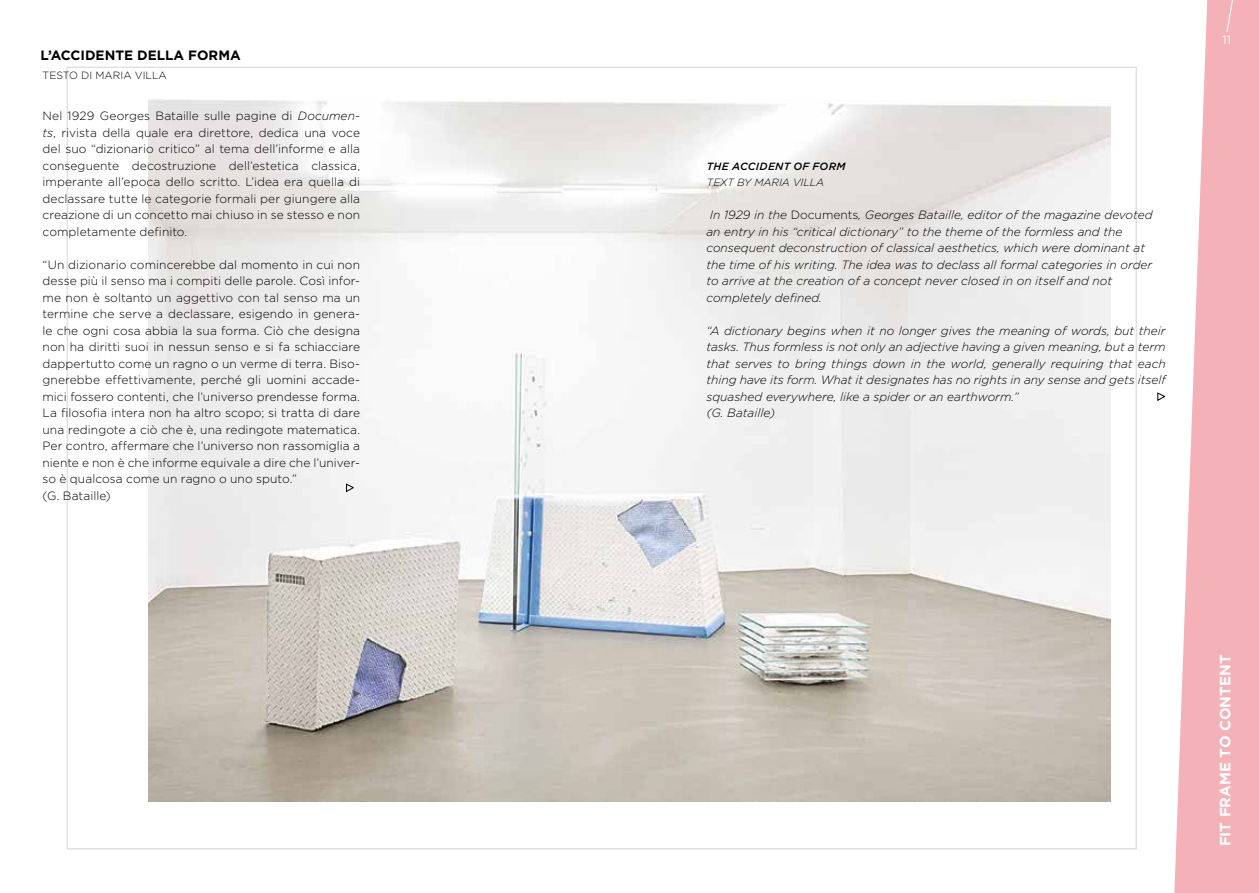
<style>
.page{position:relative;width:1259px;height:893px;background:#fff}
.page>*{position:absolute;margin:0;border:0;box-sizing:border-box;transform-origin:0 0}
.t1{font:700 15px "Gotham HTF";color:#fff}
.t2{font:700 13.5px "Gotham HTF";color:#000}
.t3{font:300 12px/16.5px "Gotham HTF";letter-spacing:.005em;color:#000;text-align:justify}
.t4{font:italic 300 12px/16.5px "Gotham HTF";color:#000}
.t5{font:12px "Gotham HTF";color:#fff}
.t6{font:300 10.5px "Gotham HTF";color:#000}
.t7{font:italic 500 10.5px "Gotham HTF";letter-spacing:.025em;color:#000}
.t8{font:italic 300 10.5px "Gotham HTF";color:#000}
.s1{font-style:italic}
.s2{font-style:normal}
</style>
<div class="page">
<img style="left:149px;top:99px;width:961px;height:702px">
<svg style="left:1174px;top:0;width:85px;height:893px;fill:#f4b1b8"></svg>
<svg style="left:353px;top:690px;width:7px;height:7px"></svg>
<svg style="left:1157px;top:393px;width:7px;height:8px"></svg>
<svg style="left:346px;top:484px;width:7px;height:8px"></svg>
<svg style="left:1225px;top:0;width:9px;height:33px"></svg>
<p class="t2" style="left:41px;top:47px;width:202px">L’ACCIDENTE DELLA FORMA</p>
<p class="t6" style="left:43px;top:69px;width:126px">TESTO DI MARIA VILLA</p>
<p class="t3" style="left:43px;top:107px;width:319px">Nel 1929 Georges Bataille sulle pagine di <span class="s1">Documen&shy;ts</span>, rivista della quale era direttore, dedica una voce del suo “dizionario critico” al tema dell’informe e alla conseguente decostruzione dell’estetica classica, imperante all’epoca dello scritto. L’idea era quella di declassare tutte le categorie formali per giungere alla creazione di un concetto mai chiuso in se stesso e non completamente definito.</p>
<p class="t3" style="left:43px;top:256px;width:319px;text-align:left">“Un dizionario comincerebbe dal momento in cui non desse più il senso ma i compiti delle parole. Così infor&shy;me non è soltanto un aggettivo con tal senso ma un termine che serve a declassare, esigendo in genera&shy;le che ogni cosa abbia la sua forma. Ciò che designa non ha diritti suoi in nessun senso e si fa schiacciare dappertutto come un ragno o un verme di terra. Biso&shy;gnerebbe effettivamente, perché gli uomini accade&shy;mici fossero contenti, che l’universo prendesse forma.<br>La filosofia intera non ha altro scopo; si tratta di dare una redingote a ciò che è, una redingote matematica.<br>Per contro, affermare che l’universo non rassomiglia a niente e non è che informe equivale a dire che l’univer&shy;so è qualcosa come un ragno o uno sputo.”<br>(G. Bataille)</p>
<p class="t7" style="left:707px;top:160px;width:140px">THE ACCIDENT OF FORM</p>
<p class="t8" style="left:707px;top:177px;width:119px">TEXT BY MARIA VILLA</p>
<p class="t4" style="left:706px;top:207px;width:448px">In 1929 in the <span class="s2">Documents</span>, Georges Bataille, editor of the magazine devoted an entry in his “critical dictionary” to the theme of the formless and the consequent deconstruction of classical aesthetics, which were dominant at the time of his writing. The idea was to declass all formal categories in order to arrive at the creation of a concept never closed in on itself and not completely defined.</p>
<p class="t4" style="left:706px;top:322px;width:461px">“A dictionary begins when it no longer gives the meaning of words, but their tasks. Thus formless is not only an adjective having a given meaning, but a term that serves to bring things down in the world, generally requiring that each thing have its form. What it designates has no rights in any sense and gets itself squashed everywhere, like a spider or an earthworm.”<br>(G. Bataille)</p>
<p class="t5" style="left:1222px;top:33px;width:10px">11</p>
<p class="t1" style="left:1216px;top:846px;width:193px;rotate:-90deg">FIT FRAME TO CONTENT</p>
</div>
